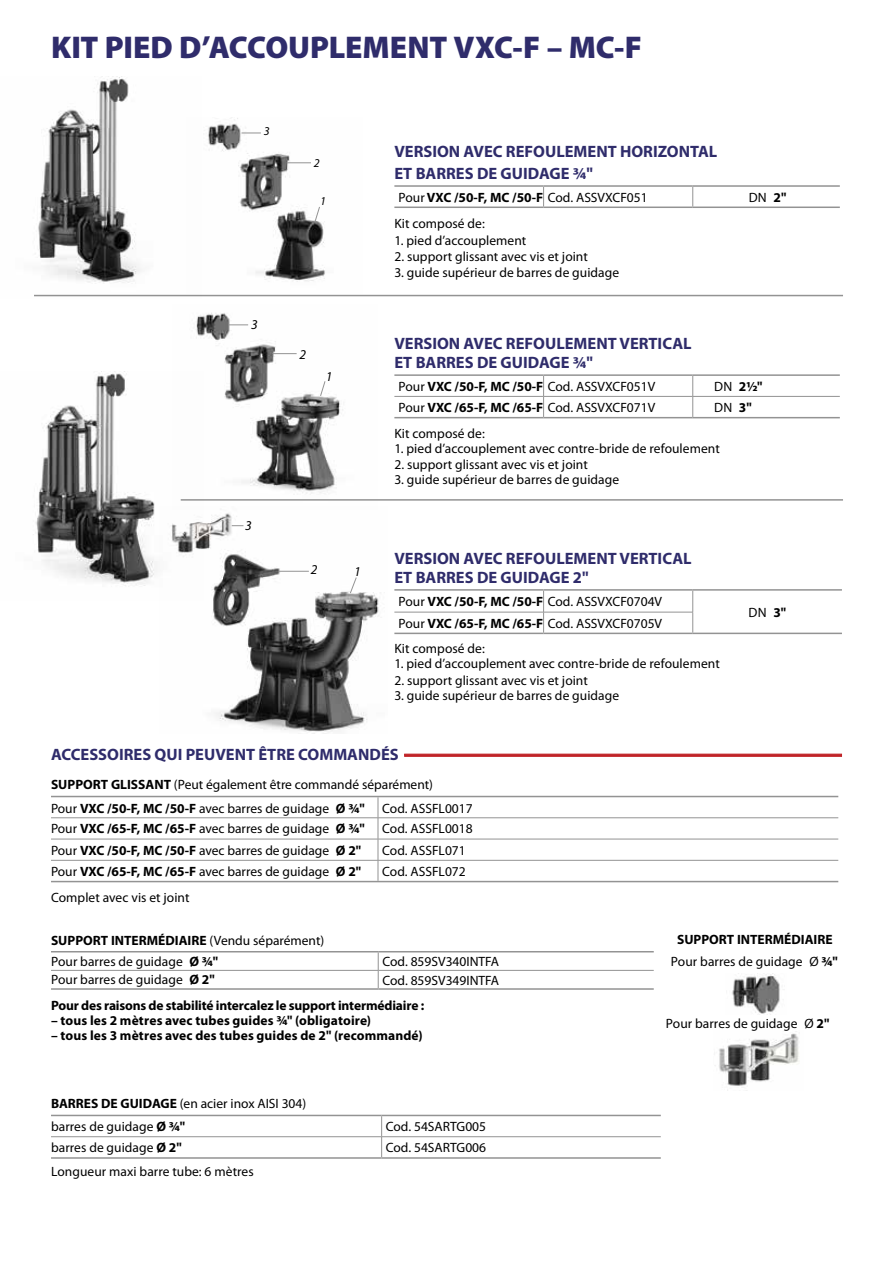
<style>
.page{position:relative;width:893px;height:1263px;background:#fff}
.page>*{position:absolute;margin:0;border:0;box-sizing:border-box;transform-origin:0 0}
.t1{font:900 31.5px "Myriad Pro";letter-spacing:-.005em;color:#2f2c6b}
.t2{font:700 16.5px/18.6px "Myriad Pro";color:#2f2c6b}
.t3{font:13.5px/23.1px "Myriad Pro";color:#000}
.t4{font:700 13.5px "Myriad Pro";color:#000}
.t5{font:italic 13.5px "Myriad Pro";color:#000}
.t6{font:italic 12px "Myriad Pro";color:#000}
.s1{font-weight:700}
.s2{font-weight:400}
</style>
<div class="page">
<img style="left:203px;top:513px;width:178px;height:221px">
<img style="left:208px;top:117px;width:117px;height:165px">
<img style="left:196px;top:313px;width:147px;height:181px">
<img style="left:715px;top:1031px;width:84px;height:60px">
<img style="left:732px;top:973px;width:48px;height:41px">
<hr style="left:34px;top:295px;width:809px;height:1px;background:#939393">
<hr style="left:181px;top:499px;width:662px;height:2px;background:#939393">
<hr style="left:279px;top:571px;width:30px;height:1px;background:#939393">
<svg style="left:349px;top:577px;width:8px;height:17px"></svg>
<svg style="left:229px;top:324px;width:19px;height:1px"></svg>
<svg style="left:272px;top:353px;width:25px;height:1px"></svg>
<svg style="left:320px;top:380px;width:6px;height:17px"></svg>
<svg style="left:242px;top:133px;width:19px;height:1px"></svg>
<svg style="left:287px;top:162px;width:24px;height:1px"></svg>
<svg style="left:314px;top:206px;width:6px;height:16px"></svg>
<img style="left:34px;top:77px;width:168px;height:220px">
<img style="left:33px;top:372px;width:170px;height:214px">
<hr style="left:51px;top:1115px;width:331px;height:1px;background:#939393">
<hr style="left:382px;top:1115px;width:279px;height:1px;background:#939393">
<hr style="left:51px;top:1157px;width:331px;height:2px;background:#939393">
<hr style="left:382px;top:1157px;width:279px;height:2px;background:#939393">
<hr style="left:51px;top:1136px;width:331px;height:1px;background:#939393">
<hr style="left:382px;top:1136px;width:279px;height:1px;background:#939393">
<svg style="left:381px;top:1116px;width:1px;height:41px"></svg>
<hr style="left:51px;top:951px;width:327px;height:1px;background:#939393">
<hr style="left:378px;top:951px;width:276px;height:1px;background:#939393">
<hr style="left:51px;top:988px;width:327px;height:2px;background:#939393">
<hr style="left:378px;top:988px;width:276px;height:2px;background:#939393">
<hr style="left:51px;top:970px;width:327px;height:1px;background:#939393">
<hr style="left:378px;top:970px;width:276px;height:1px;background:#939393">
<svg style="left:378px;top:952px;width:1px;height:36px"></svg>
<svg style="left:394px;top:187px;width:446px;height:20px"></svg>
<hr style="left:394px;top:185px;width:150px;height:2px;background:#939393">
<hr style="left:544px;top:185px;width:149px;height:2px;background:#939393">
<hr style="left:693px;top:185px;width:147px;height:2px;background:#939393">
<hr style="left:394px;top:207px;width:150px;height:1px;background:#939393">
<hr style="left:544px;top:207px;width:149px;height:1px;background:#939393">
<hr style="left:693px;top:207px;width:147px;height:1px;background:#939393">
<svg style="left:395px;top:376px;width:444px;height:41px"></svg>
<hr style="left:394px;top:374px;width:150px;height:2px;background:#939393">
<hr style="left:544px;top:374px;width:149px;height:2px;background:#939393">
<hr style="left:693px;top:374px;width:147px;height:2px;background:#939393">
<hr style="left:394px;top:417px;width:150px;height:1px;background:#939393">
<hr style="left:544px;top:417px;width:149px;height:1px;background:#939393">
<hr style="left:693px;top:417px;width:147px;height:1px;background:#939393">
<hr style="left:394px;top:396px;width:150px;height:1px;background:#939393">
<hr style="left:544px;top:396px;width:149px;height:1px;background:#939393">
<hr style="left:693px;top:396px;width:147px;height:1px;background:#939393">
<svg style="left:394px;top:591px;width:448px;height:42px"></svg>
<hr style="left:394px;top:589px;width:150px;height:2px;background:#939393">
<hr style="left:544px;top:589px;width:149px;height:2px;background:#939393">
<hr style="left:693px;top:589px;width:149px;height:2px;background:#939393">
<hr style="left:394px;top:633px;width:150px;height:1px;background:#939393">
<hr style="left:544px;top:633px;width:149px;height:1px;background:#939393">
<hr style="left:693px;top:633px;width:149px;height:1px;background:#939393">
<hr style="left:394px;top:612px;width:150px;height:1px;background:#939393">
<hr style="left:544px;top:612px;width:149px;height:1px;background:#939393">
<svg style="left:378px;top:797px;width:1px;height:84px"></svg>
<hr style="left:51px;top:796px;width:327px;height:1px;background:#939393">
<hr style="left:378px;top:796px;width:460px;height:1px;background:#939393">
<hr style="left:51px;top:881px;width:327px;height:1px;background:#939393">
<hr style="left:378px;top:881px;width:460px;height:1px;background:#939393">
<hr style="left:51px;top:817px;width:327px;height:1px;background:#939393">
<hr style="left:378px;top:817px;width:460px;height:1px;background:#939393">
<hr style="left:51px;top:839px;width:327px;height:1px;background:#939393">
<hr style="left:378px;top:839px;width:460px;height:1px;background:#939393">
<hr style="left:51px;top:860px;width:327px;height:1px;background:#939393">
<hr style="left:378px;top:860px;width:460px;height:1px;background:#939393">
<div style="left:404px;top:754px;width:438px;height:3px;background:#c02327;border:1px solid #c02327"></div>
<h1 class="t1" style="left:51px;top:26px;width:592px">KIT PIED D’ACCOUPLEMENT VXC-F – MC-F</h1>
<p class="t6" style="left:264px;top:123px;width:7px">3</p>
<p class="t6" style="left:314px;top:155px;width:7px">2</p>
<p class="t6" style="left:320px;top:194px;width:7px">1</p>
<p class="t5" style="left:251px;top:316px;width:8px">3</p>
<p class="t5" style="left:300px;top:346px;width:8px">2</p>
<p class="t5" style="left:326px;top:368px;width:8px">1</p>
<p class="t5" style="left:245px;top:517px;width:8px">3</p>
<p class="t5" style="left:311px;top:561px;width:8px">2</p>
<p class="t5" style="left:354px;top:563px;width:8px">1</p>
<p class="t2" style="left:394px;top:140px;width:324px;line-height:21.9px">VERSION AVEC REFOULEMENT HORIZONTAL<br>ET BARRES DE GUIDAGE ¾"</p>
<p class="t3" style="left:399px;top:185px;width:251px">Pour <span class="s1">VXC /50-F, MC /50-F</span> Cod. ASSVXCF051</p>
<p class="t3" style="left:749px;top:185px;width:39px">DN <span class="s1">2"</span></p>
<p class="t3" style="left:394px;top:212px;width:92px">Kit composé de:</p>
<p class="t3" style="left:394px;top:228px;width:133px">1. pied d’accouplement</p>
<p class="t3" style="left:394px;top:245px;width:195px">2. support glissant avec vis et joint</p>
<p class="t3" style="left:394px;top:261px;width:226px">3. guide supérieur de barres de guidage</p>
<p class="t2" style="left:394px;top:334px;width:299px">VERSION AVEC REFOULEMENT VERTICAL<br>ET BARRES DE GUIDAGE ¾"</p>
<p class="t3" style="left:399px;top:375px;width:258px">Pour <span class="s1">VXC /50-F, MC /50-F</span> Cod. ASSVXCF051V</p>
<p class="t4" style="left:714px;top:377px;width:50px"><span class="s2">DN</span> 2½"</p>
<p class="t3" style="left:399px;top:396px;width:258px">Pour <span class="s1">VXC /65-F, MC /65-F</span> Cod. ASSVXCF071V</p>
<p class="t3" style="left:714px;top:396px;width:39px">DN <span class="s1">3"</span></p>
<p class="t3" style="left:394px;top:421px;width:92px">Kit composé de:</p>
<p class="t3" style="left:394px;top:436px;width:327px">1. pied d’accouplement avec contre-bride de refoulement</p>
<p class="t3" style="left:394px;top:453px;width:195px">2. support glissant avec vis et joint</p>
<p class="t3" style="left:394px;top:468px;width:226px">3. guide supérieur de barres de guidage</p>
<p class="t2" style="left:394px;top:549px;width:299px">VERSION AVEC REFOULEMENT VERTICAL<br>ET BARRES DE GUIDAGE 2"</p>
<p class="t3" style="left:399px;top:590px;width:265px">Pour <span class="s1">VXC /50-F, MC /50-F</span> Cod. ASSVXCF0704V</p>
<p class="t3" style="left:394px;top:610px;width:269px;line-height:25.5px;text-indent:4px">Pour <span class="s1">VXC /65-F, MC /65-F</span> Cod. ASSVXCF0705V<br>Kit composé de:</p>
<p class="t3" style="left:394px;top:652px;width:327px">1. pied d’accouplement avec contre-bride de refoulement</p>
<p class="t3" style="left:394px;top:668px;width:195px">2. support glissant avec vis et joint</p>
<p class="t3" style="left:394px;top:683px;width:226px">3. guide supérieur de barres de guidage</p>
<p class="t3" style="left:749px;top:600px;width:39px">DN <span class="s1">3"</span></p>
<p class="t2" style="left:51px;top:744px;width:349px">ACCESSOIRES QUI PEUVENT ÊTRE COMMANDÉS</p>
<p class="t3" style="left:51px;top:773px;width:384px"><span class="s1">SUPPORT GLISSANT</span> (Peut également être commandé séparément)<br>Pour <span class="s1">VXC /50-F, MC /50-F</span> avec barres de guidage <span class="s1">Ø ¾"</span></p>
<p class="t3" style="left:382px;top:796px;width:92px">Cod. ASSFL0017</p>
<p class="t3" style="left:51px;top:817px;width:315px">Pour <span class="s1">VXC /65-F, MC /65-F</span> avec barres de guidage <span class="s1">Ø ¾"</span></p>
<p class="t3" style="left:382px;top:817px;width:92px">Cod. ASSFL0018</p>
<p class="t3" style="left:51px;top:838px;width:312px">Pour <span class="s1">VXC /50-F, MC /50-F</span> avec barres de guidage <span class="s1">Ø 2"</span></p>
<p class="t3" style="left:382px;top:838px;width:85px">Cod. ASSFL071</p>
<p class="t3" style="left:51px;top:859px;width:312px">Pour <span class="s1">VXC /65-F, MC /65-F</span> avec barres de guidage <span class="s1">Ø 2"</span></p>
<p class="t3" style="left:382px;top:859px;width:85px">Cod. ASSFL072</p>
<p class="t3" style="left:51px;top:885px;width:140px">Complet avec vis et joint</p>
<p class="t3" style="left:51px;top:929px;width:275px;line-height:21.8px"><span class="s1">SUPPORT INTERMÉDIAIRE</span> (Vendu séparément)<br>Pour barres de guidage <span class="s1">Ø ¾"</span></p>
<p class="t3" style="left:382px;top:950px;width:118px">Cod. 859SV340INTFA</p>
<p class="t3" style="left:51px;top:968px;width:165px">Pour barres de guidage <span class="s1">Ø 2"</span></p>
<p class="t3" style="left:382px;top:968px;width:118px">Cod. 859SV349INTFA</p>
<p class="t4" style="left:51px;top:997px;width:375px">Pour des raisons de stabilité intercalez le support intermédiaire :</p>
<p class="t4" style="left:51px;top:1012px;width:322px">– tous les 2 mètres avec tubes guides ¾" (obligatoire)</p>
<p class="t4" style="left:51px;top:1027px;width:373px">– tous les 3 mètres avec des tubes guides de 2" (recommandé)</p>
<p class="t3" style="left:51px;top:1092px;width:257px"><span class="s1">BARRES DE GUIDAGE</span> (en acier inox AISI 304) barres de guidage <span class="s1">Ø ¾"</span></p>
<p class="t3" style="left:386px;top:1115px;width:102px">Cod. 54SARTG005</p>
<p class="t3" style="left:51px;top:1136px;width:132px">barres de guidage <span class="s1">Ø 2"</span></p>
<p class="t3" style="left:386px;top:1136px;width:102px">Cod. 54SARTG006</p>
<p class="t3" style="left:51px;top:1160px;width:204px">Longueur maxi barre tube: 6 mètres</p>
<p class="t4" style="left:677px;top:931px;width:157px">SUPPORT INTERMÉDIAIRE</p>
<p class="t3" style="left:671px;top:949px;width:168px">Pour barres de guidage Ø <span class="s1">¾"</span></p>
<p class="t3" style="left:666px;top:1012px;width:165px">Pour barres de guidage Ø <span class="s1">2"</span></p>
</div>
